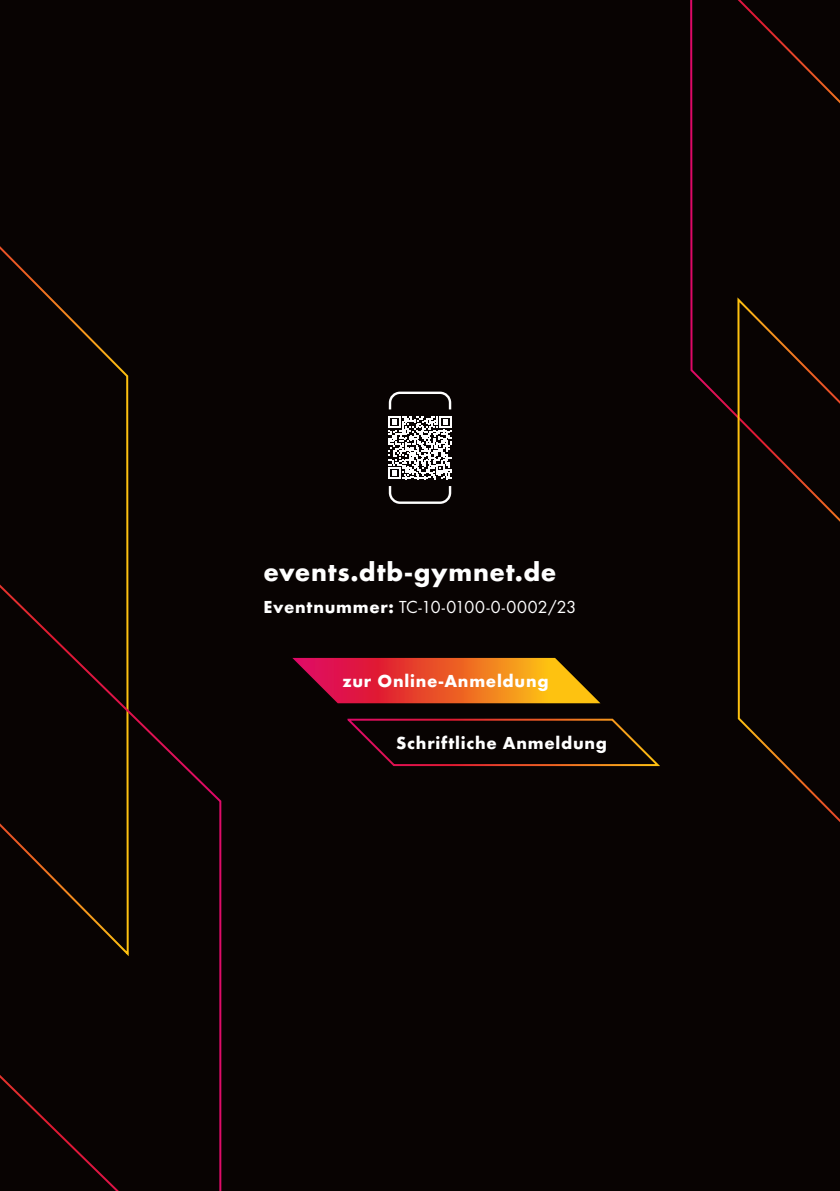
<style>
.page{position:relative;width:840px;height:1191px;background:#fff}
.page>*{position:absolute;margin:0;border:0;box-sizing:border-box;transform-origin:0 0}
.t1{font:700 24px "DTB19";letter-spacing:.03em;color:#fff}
.t2{font:700 16px "DTB19";letter-spacing:.045em;color:#fff}
.t3{font:16px "Futura Std";letter-spacing:-.005em;color:#fff}
.s1{font-family:"DTB19";font-weight:700}
</style>
<div class="page">
<div style="left:0;top:0;width:839px;height:1191px;background:#080302"></div>
<svg style="left:388px;top:391px;width:64px;height:113px"></svg>
<svg style="left:292px;top:658px;width:308px;height:45px;background:#c95123"></svg>
<svg style="left:347px;top:718px;width:313px;height:49px"></svg>
<svg style="left:0;top:305px;width:222px;height:886px"></svg>
<svg style="left:690px;top:0;width:149px;height:416px"></svg>
<svg style="left:735px;top:295px;width:104px;height:526px"></svg>
<p class="t1" style="left:263px;top:554px;width:294px">events.dtb-gymnet.de</p>
<p class="t3" style="left:263px;top:597px;width:314px"><span class="s1">Eventnummer:</span> TC-10-0100-0-0002/23</p>
<p class="t2" style="left:342px;top:669px;width:207px">zur Online-Anmeldung</p>
<p class="t2" style="left:396px;top:731px;width:212px">Schriftliche Anmeldung</p>
</div>
